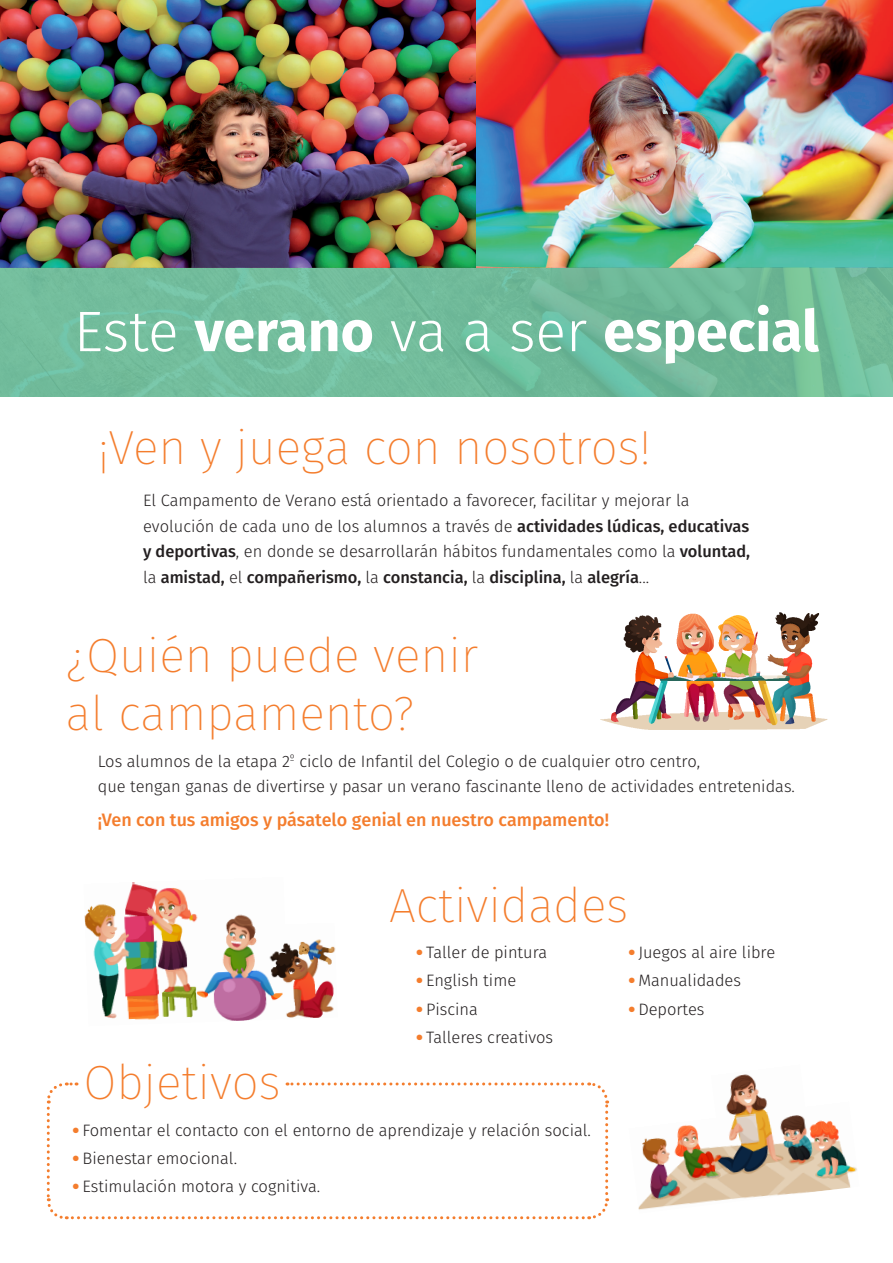
<style>
.page{position:relative;width:893px;height:1263px;background:#fff}
.page>*{position:absolute;margin:0;border:0;box-sizing:border-box;transform-origin:0 0}
.t1{font:700 57.15px "Fira Sans";color:#fff}
.t2{font:200 48px/57.6px "Fira Sans";color:#f47d2d}
.t3{font:500 18px "Fira Sans";color:#f47d2d}
.t4{font:300 16.5px/25.5px "Fira Sans";color:#231f20}
.s1{font-weight:300}
.s2{font-weight:500}
.s3{font-weight:900;color:#f47d2d}
</style>
<div class="page">
<img style="left:0;top:0;width:476px;height:268px">
<img style="left:476px;top:0;width:417px;height:268px">
<img style="left:0;top:268px;width:893px;height:128px">
<svg style="left:46px;top:1082px;width:564px;height:138px"></svg>
<img style="left:84px;top:882px;width:200px;height:139px">
<img style="left:284px;top:939px;width:52px;height:79px">
<img style="left:638px;top:1118px;width:219px;height:92px">
<img style="left:726px;top:1074px;width:78px;height:44px">
<img style="left:601px;top:612px;width:227px;height:118px">
<p class="t1" style="left:74px;top:283px;width:747px"><span class="s1">Este</span> verano <span class="s1">va a ser</span> especial</p>
<p class="t2" style="left:98px;top:418px;width:555px">¡Ven y juega con nosotros!</p>
<p class="t4" style="left:143px;top:488px;width:609px">El Campamento de Verano está orientado a favorecer, facilitar y mejorar la evolución de cada uno de los alumnos a través de <span class="s2">actividades lúdicas, educativas y deportivas</span>, en donde se desarrollarán hábitos fundamentales como la <span class="s2">voluntad, </span>la <span class="s2">amistad,</span> el <span class="s2">compañerismo,</span> la <span class="s2">constancia,</span> la <span class="s2">disciplina,</span> la <span class="s2">alegría</span>...</p>
<p class="t2" style="left:66px;top:626px;width:414px">¿Quién puede venir al campamento?</p>
<p class="t4" style="left:98px;top:748px;width:699px">Los alumnos de la etapa 2<sup>º</sup> ciclo de Infantil del Colegio o de cualquier otro centro,<br>que tengan ganas de divertirse y pasar un verano fascinante lleno de actividades entretenidas.</p>
<p class="t3" style="left:98px;top:806px;width:513px">¡Ven con tus amigos y pásatelo genial en nuestro campamento!</p>
<p class="t2" style="left:389px;top:876px;width:240px">Actividades</p>
<p class="t4" style="left:416px;top:939px;width:132px"><span class="s3">•</span> Taller de pintura</p>
<p class="t4" style="left:416px;top:968px;width:101px"><span class="s3">•</span> English time</p>
<p class="t4" style="left:416px;top:996px;width:63px"><span class="s3">•</span> Piscina</p>
<p class="t4" style="left:416px;top:1024px;width:138px"><span class="s3">•</span> Talleres creativos</p>
<p class="t4" style="left:629px;top:939px;width:148px"><span class="s3">•</span> Juegos al aire libre</p>
<p class="t4" style="left:629px;top:968px;width:114px"><span class="s3">•</span> Manualidades</p>
<p class="t4" style="left:629px;top:996px;width:77px"><span class="s3">•</span> Deportes</p>
<p class="t2" style="left:83px;top:1053px;width:199px">Objetivos</p>
<p class="t4" style="left:73px;top:1117px;width:520px"><span class="s3">•</span> Fomentar el contacto con el entorno de aprendizaje y relación social.</p>
<p class="t4" style="left:73px;top:1145px;width:166px"><span class="s3">•</span> Bienestar emocional.</p>
<p class="t4" style="left:73px;top:1173px;width:249px"><span class="s3">•</span> Estimulación motora y cognitiva.</p>
</div>
